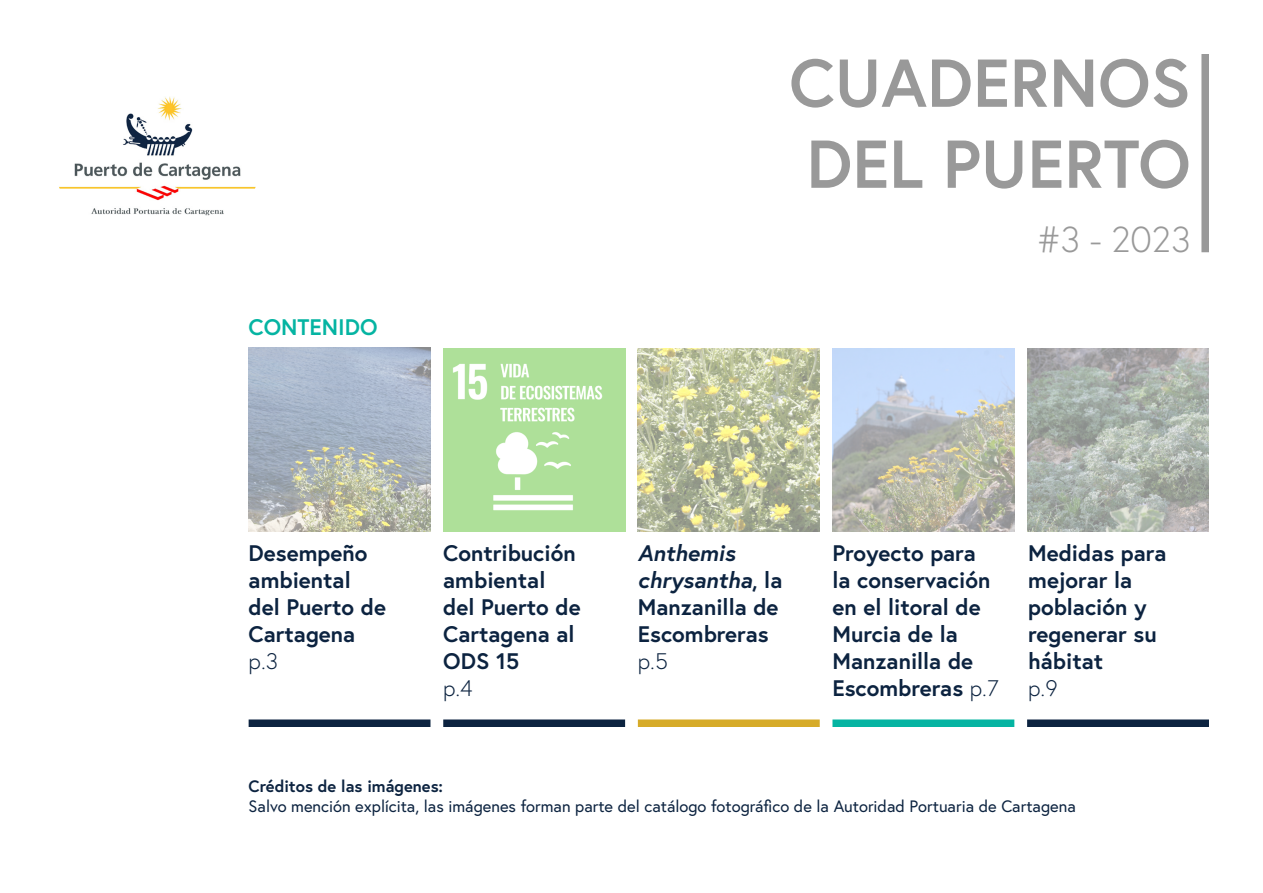
<style>
.page{position:relative;width:1263px;height:893px;background:#fff}
.page>*{position:absolute;margin:0;border:0;box-sizing:border-box;transform-origin:0 0}
.t1{font:700 67.5px "Europa";color:#999}
.t2{font:300 36px "Europa";color:#999}
.t3{font:700 22.5px/27px "Europa";color:#0c2340}
.t4{font:300 22.5px "Europa";color:#0c2340}
.t5{font:700 22.5px "Europa";color:#05b4a2}
.t6{font:16.5px "Europa";color:#0c2340}
.t7{font:700 16.5px "Europa";color:#0c2340}
.s1{font-style:italic}
.s2{font-weight:300}
</style>
<div class="page">
<div style="left:1201px;top:54px;width:8px;height:198px;background:#999"></div>
<img style="left:249px;top:348px;width:181px;height:183px">
<img style="left:443px;top:349px;width:182px;height:183px">
<img style="left:638px;top:349px;width:182px;height:183px">
<img style="left:832px;top:349px;width:182px;height:183px">
<img style="left:1027px;top:349px;width:182px;height:183px">
<img style="left:59px;top:96px;width:197px;height:119px">
<div style="left:249px;top:719px;width:181px;height:8px;background:#0c2340"></div>
<div style="left:443px;top:719px;width:182px;height:8px;background:#0c2340"></div>
<div style="left:638px;top:719px;width:182px;height:8px;background:#d6ab29"></div>
<div style="left:832px;top:719px;width:182px;height:8px;background:#05b4a2"></div>
<div style="left:1027px;top:719px;width:182px;height:8px;background:#0c2340"></div>
<p class="t5" style="left:249px;top:312px;width:131px">CONTENIDO</p>
<p class="t1" style="left:789px;top:37px;width:403px">CUADERNOS</p>
<p class="t1" style="left:806px;top:118px;width:386px">DEL PUERTO</p>
<p class="t2" style="left:1037px;top:217px;width:155px">#3 - 2023</p>
<p class="t3" style="left:249px;top:539px;width:139px">Desempeño ambiental del Puerto de<br>Cartagena</p>
<p class="t4" style="left:249px;top:647px;width:31px">p.3</p>
<p class="t3" style="left:443px;top:539px;width:139px">Contribución ambiental del Puerto de<br>Cartagena al<br>ODS 15</p>
<p class="t4" style="left:443px;top:674px;width:31px">p.4</p>
<p class="t3" style="left:638px;top:539px;width:146px"><span class="s1">Anthemis chrysantha</span>, la<br>Manzanilla de<br>Escombreras</p>
<p class="t4" style="left:638px;top:647px;width:32px">p.5</p>
<p class="t3" style="left:832px;top:539px;width:167px">Proyecto para la conservación en el litoral de<br>Murcia de la<br>Manzanilla de<br>Escombreras <span class="s2">p.7</span></p>
<p class="t3" style="left:1028px;top:539px;width:140px">Medidas para mejorar la población y regenerar su hábitat</p>
<p class="t4" style="left:1028px;top:674px;width:31px">p.9</p>
<p class="t7" style="left:249px;top:775px;width:196px">Créditos de las imágenes:</p>
<p class="t6" style="left:249px;top:795px;width:829px">Salvo mención explícita, las imágenes forman parte del catálogo fotográfico de la Autoridad Portuaria de Cartagena</p>
</div>
